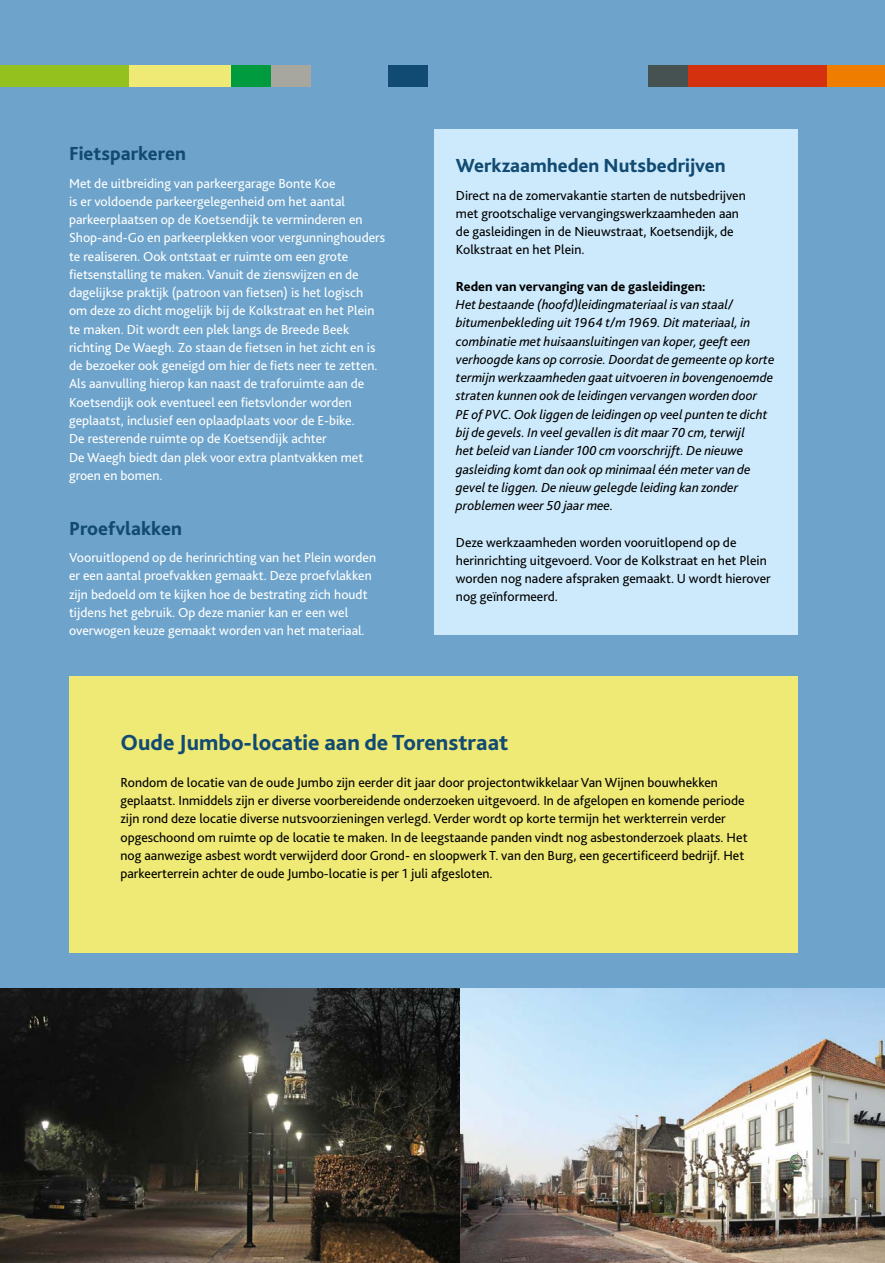
<style>
.page{position:relative;width:885px;height:1263px;background:#fff}
.page>*{position:absolute;margin:0;border:0;box-sizing:border-box;transform-origin:0 0}
.t1{font:800 22.8px "Bliss 2";color:#114a72}
.t2{font:800 19.8px "Bliss 2";color:#114a72}
.t3{font:13.65px/18.3px "Bliss 2";color:#fff}
.t4{font:13.65px/18.3px "Bliss 2";color:#000}
.t5{font:italic 13.65px/18.3px "Bliss 2";color:#000}
.t6{font:800 13.65px "Bliss 2";color:#000}
</style>
<div class="page">
<div style="left:0;top:0;width:884px;height:1263px;background:#6ea4cb"></div>
<div style="left:69px;top:676px;width:728px;height:277px;background:#efe975"></div>
<div style="left:434px;top:129px;width:363px;height:505px;background:#cdeafc"></div>
<div style="left:675px;top:65px;width:166px;height:21px;background:#d4310f"></div>
<div style="left:111px;top:65px;width:160px;height:21px;background:#efe975"></div>
<div style="left:231px;top:65px;width:40px;height:21px;background:#009b3e"></div>
<div style="left:271px;top:65px;width:40px;height:21px;background:#a7a79f"></div>
<div style="left:827px;top:65px;width:57px;height:21px;background:#ef7d00"></div>
<div style="left:0;top:65px;width:129px;height:21px;background:#95c11f"></div>
<div style="left:388px;top:65px;width:40px;height:21px;background:#114a72"></div>
<div style="left:648px;top:65px;width:40px;height:21px;background:#455251"></div>
<img style="left:459px;top:988px;width:425px;height:275px">
<img style="left:0;top:988px;width:459px;height:275px">
<h2 class="t2" style="left:69px;top:141px;width:118px">Fietsparkeren</h2>
<p class="t3" style="left:69px;top:173px;width:317px">Met de uitbreiding van parkeergarage Bonte Koe<br>is er voldoende parkeergelegenheid om het aantal parkeerplaatsen op de Koetsendijk te verminderen en Shop-and-Go en parkeerplekken voor vergunninghouders te realiseren. Ook ontstaat er ruimte om een grote fietsenstalling te maken. Vanuit de zienswijzen en de dagelijkse praktijk (patroon van fietsen) is het logisch<br>om deze zo dicht mogelijk bij de Kolkstraat en het Plein te maken. Dit wordt een plek langs de Breede Beek richting De Waegh. Zo staan de fietsen in het zicht en is de bezoeker ook geneigd om hier de fiets neer te zetten.<br>Als aanvulling hierop kan naast de traforuimte aan de Koetsendijk ook eventueel een fietsvlonder worden geplaatst, inclusief een oplaadplaats voor de E-bike.<br>De resterende ruimte op de Koetsendijk achter<br>De Waegh biedt dan plek voor extra plantvakken met groen en bomen.</p>
<h2 class="t2" style="left:69px;top:516px;width:114px">Proefvlakken</h2>
<p class="t3" style="left:69px;top:548px;width:308px">Vooruitlopend op de herinrichting van het Plein worden er een aantal proefvakken gemaakt. Deze proefvlakken zijn bedoeld om te kijken hoe de bestrating zich houdt tijdens het gebruik. Op deze manier kan er een wel overwogen keuze gemaakt worden van het materiaal.</p>
<h2 class="t2" style="left:456px;top:153px;width:271px">Werkzaamheden Nutsbedrijven</h2>
<p class="t4" style="left:456px;top:185px;width:291px">Direct na de zomervakantie starten de nutsbedrijven met grootschalige vervangingswerkzaamheden aan de gasleidingen in de Nieuwstraat, Koetsendijk, de Kolkstraat en het Plein.</p>
<p class="t6" style="left:456px;top:278px;width:251px">Reden van vervanging van de gasleidingen:</p>
<p class="t5" style="left:456px;top:295px;width:320px">Het bestaande (hoofd)leidingmateriaal is van staal/ bitumenbekleding uit 1964 t/m 1969. Dit materiaal, in combinatie met huisaansluitingen van koper, geeft een verhoogde kans op corrosie. Doordat de gemeente op korte termijn werkzaamheden gaat uitvoeren in bovengenoemde straten kunnen ook de leidingen vervangen worden door<br>PE of PVC. Ook liggen de leidingen op veel punten te dicht bij de gevels. In veel gevallen is dit maar 70 cm, terwijl<br>het beleid van Liander 100 cm voorschrijft. De nieuwe gasleiding komt dan ook op minimaal één meter van de gevel te liggen. De nieuw gelegde leiding kan zonder problemen weer 50 jaar mee.</p>
<p class="t4" style="left:456px;top:533px;width:316px">Deze werkzaamheden worden vooruitlopend op de herinrichting uitgevoerd. Voor de Kolkstraat en het Plein worden nog nadere afspraken gemaakt. U wordt hierover nog geïnformeerd.</p>
<h1 class="t1" style="left:120px;top:729px;width:389px">Oude Jumbo-locatie aan de Torenstraat</h1>
<p class="t4" style="left:120px;top:773px;width:628px">Rondom de locatie van de oude Jumbo zijn eerder dit jaar door projectontwikkelaar Van Wijnen bouwhekken geplaatst. Inmiddels zijn er diverse voorbereidende onderzoeken uitgevoerd. In de afgelopen en komende periode zijn rond deze locatie diverse nutsvoorzieningen verlegd. Verder wordt op korte termijn het werkterrein verder opgeschoond om ruimte op de locatie te maken. In de leegstaande panden vindt nog asbestonderzoek plaats. Het nog aanwezige asbest wordt verwijderd door Grond- en sloopwerk T. van den Burg, een gecertificeerd bedrijf. Het parkeerterrein achter de oude Jumbo-locatie is per 1 juli afgesloten.</p>
</div>
